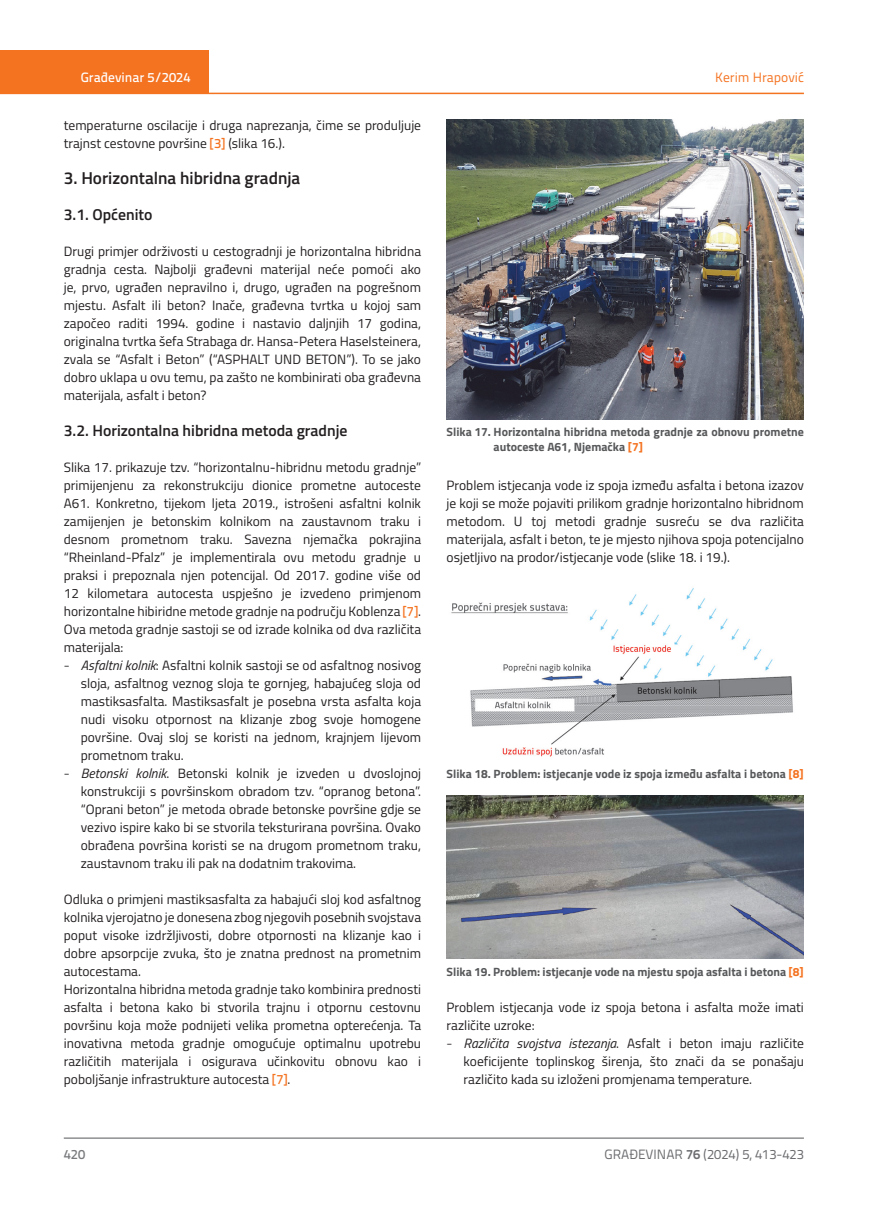
<style>
.page{position:relative;width:872px;height:1212px;background:#fff}
.page>*{position:absolute;margin:0;border:0;box-sizing:border-box;transform-origin:0 0}
.t1{font:600 17.25px "Titillium";color:#231f20}
.t2{font:600 15.75px "Titillium";color:#231f20}
.t3{font:13.5px/18px "Titillium";color:#231f20;text-align:justify}
.t4{font:13.5px "Titillium Text 22 L";color:#6c6d70}
.t5{font:500 13.5px "Titillium Text 22 L";color:#fff}
.t6{font:13.5px "Titillium Text 22 L";color:#f47321}
.t7{font:500 13.5px "Titillium Text 22 L";color:#787a7d}
.t8{font:700 12px/15px "Titillium";color:#57585a}
.s1{font-family:"Titillium Text 22 L";font-weight:500;color:#f47321}
.s2{font-family:"Titillium Text 22 L";font-weight:300}
.s3{font-style:italic}
.s4{color:#f47321}
.s5{font-weight:700}
</style>
<div class="page">
<div style="left:0;top:50px;width:208px;height:44px;background:#f47321"></div>
<hr style="left:0;top:93px;width:804px;height:1px;background:#f47321">
<hr style="left:64px;top:1138px;width:740px;height:1px;background:#57585a">
<img style="left:451px;top:588px;width:342px;height:169px">
<img style="left:446px;top:119px;width:358px;height:300px">
<img style="left:446px;top:795px;width:358px;height:164px">
<p class="t5" style="left:81px;top:67px;width:111px">Građevinar 5/2024</p>
<p class="t3" style="left:64px;top:115px;width:359px">temperaturne oscilacije i druga naprezanja, čime se produljuje trajnst cestovne površine <span class="s1">[3]</span> (slika 16.).</p>
<p class="t1" style="left:64px;top:165px;width:238px">3. Horizontalna hibridna gradnja</p>
<p class="t2" style="left:64px;top:202px;width:90px">3.1. Općenito</p>
<p class="t3" style="left:64px;top:241px;width:359px">Drugi primjer održivosti u cestogradnji je horizontalna hibridna gradnja cesta. Najbolji građevni materijal neće pomoći ako je, prvo, ugrađen nepravilno i, drugo, ugrađen na pogrešnom mjestu. Asfalt ili beton? Inače, građevna tvrtka u kojoj sam započeo raditi 1994. godine i nastavio daljnjih 17 godina, originalna tvrtka šefa Strabaga dr. Hansa-Petera Haselsteinera, zvala se “Asfalt i Beton” (“ASPHALT UND BETON”). To se jako dobro uklapa u ovu temu, pa zašto ne kombinirati oba građevna materijala, asfalt i beton?</p>
<p class="t2" style="left:64px;top:418px;width:285px">3.2. Horizontalna hibridna metoda gradnje</p>
<p class="t3" style="left:64px;top:457px;width:359px">Slika 17. prikazuje tzv. “horizontalnu-hibridnu metodu gradnje” primijenjenu za rekonstrukciju dionice prometne autoceste A61. Konkretno, tijekom ljeta 2019., istrošeni asfaltni kolnik zamijenjen je betonskim kolnikom na zaustavnom traku i desnom prometnom traku. Savezna njemačka pokrajina “Rheinland-Pfalz” je implementirala ovu metodu gradnje u praksi i prepoznala njen potencijal. Od 2017. godine više od 12 kilometara autocesta uspješno je izvedeno primjenom horizontalne hibiridne metode gradnje na području Koblenza <span class="s1">[7]</span>.<br>Ova metoda gradnje sastoji se od izrade kolnika od dva različita materijala:</p>
<p class="t3" style="left:81px;top:656px;width:342px;text-indent:-17px"><span class="s2">-</span> <span class="s3">Asfaltni kolnik</span>: Asfaltni kolnik sastoji se od asfaltnog nosivog sloja, asfaltnog veznog sloja te gornjeg, habajućeg sloja od mastiksasfalta. Mastiksasfalt je posebna vrsta asfalta koja nudi visoku otpornost na klizanje zbog svoje homogene površine. Ovaj sloj se koristi na jednom, krajnjem lijevom prometnom traku.</p>
<p class="t3" style="left:81px;top:764px;width:342px;text-indent:-17px"><span class="s2">-</span> <span class="s3">Betonski kolnik</span>. Betonski kolnik je izveden u dvoslojnoj konstrukciji s površinskom obradom tzv. “opranog betona”. “Oprani beton” je metoda obrade betonske površine gdje se vezivo ispire kako bi se stvorila teksturirana površina. Ovako obrađena površina koristi se na drugom prometnom traku, zaustavnom traku ili pak na dodatnim trakovima.</p>
<p class="t3" style="left:64px;top:890px;width:359px;text-align:left">Odluka o primjeni mastiksasfalta za habajući sloj kod asfaltnog kolnika vjerojatno je donesena zbog njegovih posebnih svojstava poput visoke izdržljivosti, dobre otpornosti na klizanje kao i dobre apsorpcije zvuka, što je znatna prednost na prometnim autocestama.<br>Horizontalna hibridna metoda gradnje tako kombinira prednosti asfalta i betona kako bi stvorila trajnu i otpornu cestovnu površinu koja može podnijeti velika prometna opterećenja. Ta inovativna metoda gradnje omogućuje optimalnu upotrebu različitih materijala i osigurava učinkovitu obnovu kao i poboljšanje infrastrukture autocesta <span class="s1">[7]</span>.</p>
<p class="t6" style="left:715px;top:68px;width:90px">Kerim Hrapović</p>
<p class="t8" style="left:493px;top:423px;width:312px;text-indent:-47px">Slika 17. Horizontalna hibridna metoda gradnje za obnovu prometne autoceste A61, Njemačka <span class="s4">[7]</span></p>
<p class="t3" style="left:446px;top:475px;width:359px">Problem istjecanja vode iz spoja između asfalta i betona izazov je koji se može pojaviti prilikom gradnje horizontalno hibridnom metodom. U toj metodi gradnje susreću se dva različita materijala, asfalt i beton, te je mjesto njihova spoja potencijalno osjetljivo na prodor/istjecanje vode (slike 18. i 19.).</p>
<p class="t8" style="left:446px;top:766px;width:359px">Slika 18. Problem: istjecanje vode iz spoja između asfalta i betona <span class="s4">[8]</span></p>
<p class="t8" style="left:446px;top:964px;width:359px">Slika 19. Problem: istjecanje vode na mjestu spoja asfalta i betona <span class="s4">[8]</span></p>
<p class="t3" style="left:446px;top:998px;width:359px">Problem istjecanja vode iz spoja betona i asfalta može imati različite uzroke:</p>
<p class="t3" style="left:463px;top:1034px;width:342px;text-indent:-17px"><span class="s2">-</span> <span class="s3">Različita svojstva istezanja</span>. Asfalt i beton imaju različite koeficijente toplinskog širenja, što znači da se ponašaju različito kada su izloženi promjenama temperature.</p>
<p class="t7" style="left:64px;top:1144px;width:23px">420</p>
<p class="t4" style="left:604px;top:1144px;width:201px">GRAĐEVINAR <span class="s5">76</span> (2024) 5, 413-423</p>
</div>
